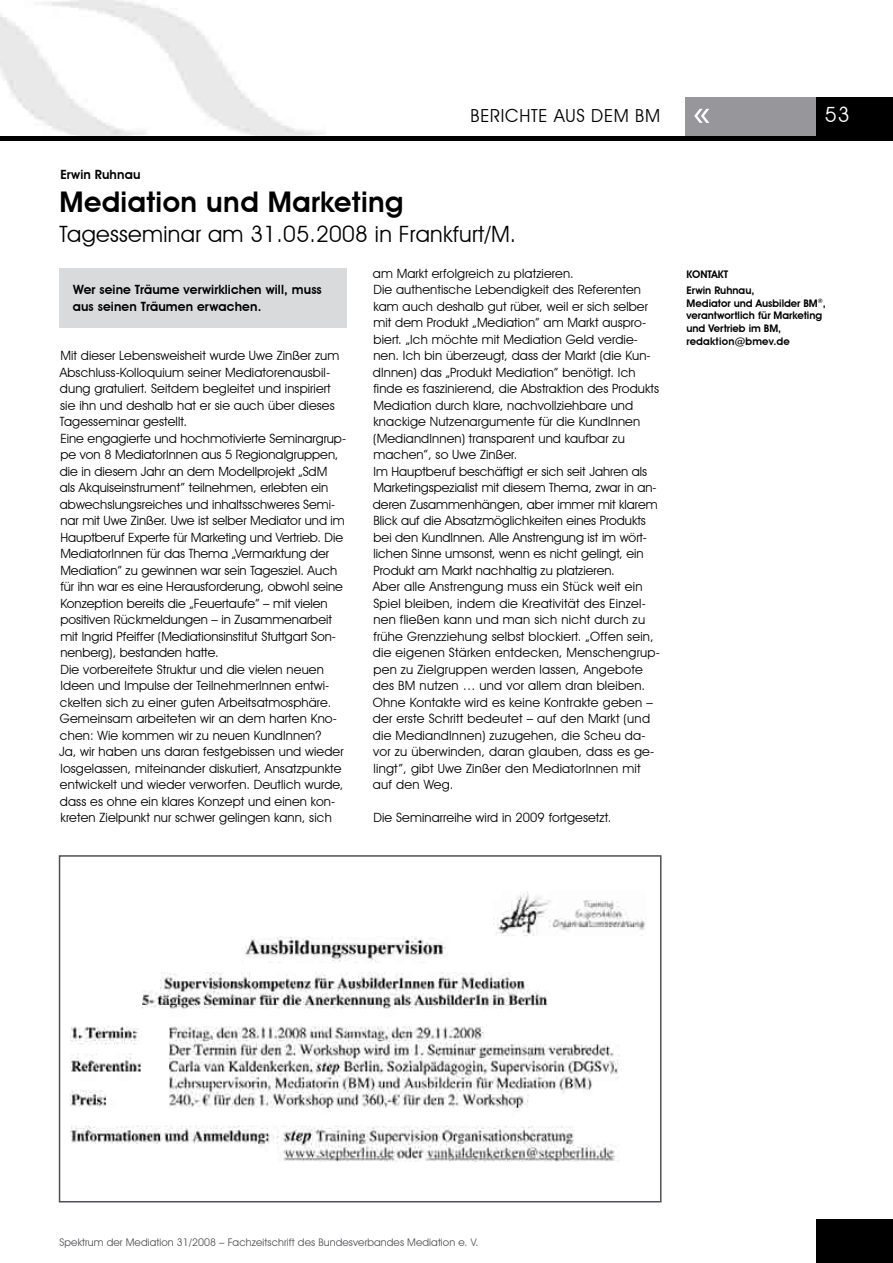
<style>
.page{position:relative;width:893px;height:1263px;background:#fff}
.page>*{position:absolute;margin:0;border:0;box-sizing:border-box;transform-origin:0 0}
.t1{font:600 28.5px "Avant Garde IT Cby BT";letter-spacing:.015em;color:#000}
.t2{font:22.5px "Avant Garde IT Cby BT";letter-spacing:.015em;color:#000}
.t3{font:21px "Avant Garde IT Cby BT";color:#fff}
.t4{font:18px "Avant Garde IT Cby BT";letter-spacing:.04em;color:#000}
.t5{font:12.75px/16.5px "Avant Garde IT Cby BT";letter-spacing:.01em;color:#000}
.t6{font:600 12.75px/16.5px "Avant Garde IT Cby BT";letter-spacing:.01em;color:#000}
.t7{font:600 10.5px/12.6px "Avant Garde IT Cby BT";color:#000}
.t8{font:10.5px "Avant Garde IT Cby BT";letter-spacing:.01em;color:#504f53}
</style>
<div class="page">
<div style="left:816px;top:1219px;width:77px;height:44px;background:#000"></div>
<div style="left:685px;top:98px;width:132px;height:38px;background:#97979b"></div>
<div style="left:816px;top:98px;width:77px;height:38px;background:#000"></div>
<hr style="left:0;top:136px;width:893px;height:4px;background:#000">
<svg style="left:694px;top:109px;width:15px;height:14px"></svg>
<div style="left:60px;top:268px;width:287px;height:59px;background:#d8dadc"></div>
<img style="left:71px;top:892px;width:575px;height:270px">
<div style="left:59px;top:855px;width:602px;height:347px;border:2px solid #504f53"></div>
<p class="t6" style="left:60px;top:166px;width:82px">Erwin Ruhnau</p>
<h3 class="t4" style="left:470px;top:104px;width:191px">Berichte aus dem BM</h3>
<h3 class="t3" style="left:825px;top:102px;width:26px">53</h3>
<h1 class="t1" style="left:60px;top:184px;width:346px">Mediation und Marketing</h1>
<h2 class="t2" style="left:60px;top:220px;width:458px">Tagesseminar am 31.05.2008 in Frankfurt/M.</h2>
<p class="t6" style="left:73px;top:281px;width:251px">Wer seine Träume verwirklichen will, muss aus seinen Träumen erwachen.</p>
<p class="t5" style="left:59px;top:347px;width:289px">Mit dieser Lebensweisheit wurde Uwe Zinßer zum Abschluss-Kolloquium seiner Mediatorenausbil&shy;dung gratuliert. Seitdem begleitet und inspiriert sie ihn und deshalb hat er sie auch über dieses Tagesseminar gestellt.<br>Eine engagierte und hochmotivierte Seminargrup&shy;pe von 8 MediatorInnen aus 5 Regionalgruppen, die in diesem Jahr an dem Modellprojekt „SdM<br>als Akquiseinstrument” teilnehmen, erlebten ein abwechslungsreiches und inhaltsschweres Semi&shy;nar mit Uwe Zinßer. Uwe ist selber Mediator und im Hauptberuf Experte für Marketing und Vertrieb. Die MediatorInnen für das Thema „Vermarktung der Mediation” zu gewinnen war sein Tagesziel. Auch für ihn war es eine Herausforderung, obwohl seine Konzeption bereits die „Feuertaufe” – mit vielen positiven Rückmeldungen – in Zusammenarbeit mit Ingrid Pfeiffer (Mediationsinstitut Stuttgart Son&shy;nenberg), bestanden hatte.<br>Die vorbereitete Struktur und die vielen neuen Ideen und Impulse der TeilnehmerInnen entwi&shy;ckelten sich zu einer guten Arbeitsatmosphäre.<br>Gemeinsam arbeiteten wir an dem harten Kno&shy;chen: Wie kommen wir zu neuen KundInnen?<br>Ja, wir haben uns daran festgebissen und wieder losgelassen, miteinander diskutiert, Ansatzpunkte entwickelt und wieder verworfen. Deutlich wurde, dass es ohne ein klares Konzept und einen kon&shy;kreten Zielpunkt nur schwer gelingen kann, sich</p>
<p class="t5" style="left:373px;top:265px;width:289px">am Markt erfolgreich zu platzieren.<br>Die authentische Lebendigkeit des Referenten kam auch deshalb gut rüber, weil er sich selber mit dem Produkt „Mediation” am Markt auspro&shy;biert. „Ich möchte mit Mediation Geld verdie&shy;nen. Ich bin überzeugt, dass der Markt (die Kun&shy;dInnen) das „Produkt Mediation” benötigt. Ich finde es faszinierend, die Abstraktion des Produkts Mediation durch klare, nachvollziehbare und knackige Nutzenargumente für die KundInnen (MediandInnen) transparent und kaufbar zu machen”, so Uwe Zinßer.<br>Im Hauptberuf beschäftigt er sich seit Jahren als Marketingspezialist mit diesem Thema, zwar in an&shy;deren Zusammenhängen, aber immer mit klarem Blick auf die Absatzmöglichkeiten eines Produkts bei den KundInnen. Alle Anstrengung ist im wört&shy;lichen Sinne umsonst, wenn es nicht gelingt, ein Produkt am Markt nachhaltig zu platzieren.<br>Aber alle Anstrengung muss ein Stück weit ein Spiel bleiben, indem die Kreativität des Einzel&shy;nen fließen kann und man sich nicht durch zu frühe Grenzziehung selbst blockiert. „Offen sein, die eigenen Stärken entdecken, Menschengrup&shy;pen zu Zielgruppen werden lassen, Angebote des BM nutzen … und vor allem dran bleiben.<br>Ohne Kontakte wird es keine Kontrakte geben – der erste Schritt bedeutet – auf den Markt (und die Median-dInnen) zuzugehen, die Scheu da&shy;vor zu überwinden, daran glauben, dass es ge&shy;lingt”, gibt Uwe Zinßer den MediatorInnen mit auf den Weg.</p>
<p class="t5" style="left:373px;top:809px;width:239px">Die Seminarreihe wird in 2009 fortgesetzt.</p>
<p class="t7" style="left:687px;top:266px;width:69px;line-height:16.5px">Kontakt<br>Erwin Ruhnau,</p>
<p class="t7" style="left:686px;top:297px;width:141px">Mediator und Ausbilder BM<sup>®</sup>, verantwortlich für Marketing und Vertrieb im BM, redaktion@bmev.de</p>
<p class="t8" style="left:60px;top:1235px;width:420px">Spektrum der Mediation 31/2008 – Fachzeitschrift des Bundesverbandes Mediation e. V.</p>
</div>
